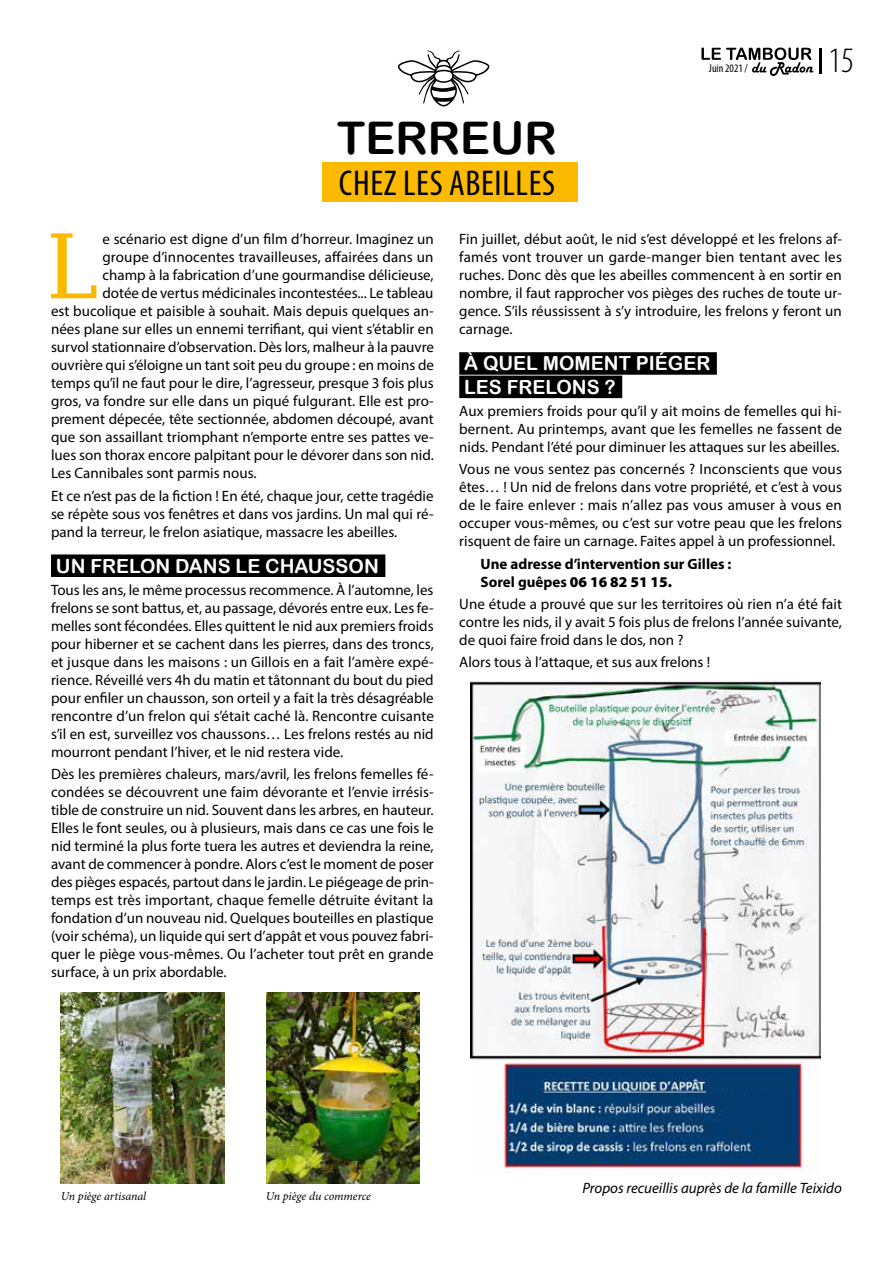
<style>
.page{position:relative;width:893px;height:1263px;background:#fff}
.page>*{position:absolute;margin:0;border:0;box-sizing:border-box;transform-origin:0 0}
.t1{font:89.7px "Lucida Fax";color:#fbba00}
.t2{font:45px "Arial Rounded MT Bold";color:#000}
.t3{font:condensed 36px "Myriad Pro";color:#000}
.t4{font:300 condensed 35.85px "Myriad Pro";color:#000}
.t5{font:19.5px/23.4px "Arial Rounded MT Bold";color:#fff}
.t6{font:15px/18px "Myriad Pro";color:#000;text-align:justify}
.t7{font:700 15px/18px "Myriad Pro";color:#000}
.t8{font:italic 15px "Myriad Pro";color:#000}
.t9{font:italic 12px "Minion Pro";letter-spacing:-.01em;color:#000}
.t10{font:condensed 11.55px "Myriad Pro";color:#000}
.s1{color:#000}
.s2{font-weight:900}
</style>
<div class="page">
<svg style="left:701px;top:48px;width:112px;height:28px"></svg>
<hr style="left:819px;top:48px;width:3px;height:25px;background:#000">
<div style="left:323px;top:162px;width:255px;height:40px;background:#fbba00"></div>
<div style="left:51px;top:554px;width:334px;height:23px;background:#000"></div>
<div style="left:459px;top:352px;width:258px;height:23px;background:#000"></div>
<div style="left:459px;top:376px;width:163px;height:22px;background:#000"></div>
<img style="left:60px;top:993px;width:165px;height:190px">
<img style="left:266px;top:993px;width:153px;height:190px">
<svg style="left:398px;top:50px;width:91px;height:57px"></svg>
<img style="left:471px;top:680px;width:349px;height:493px">
<div style="left:707px;top:1074px;width:81px;height:19px;background:#053d70"></div>
<h2 class="t2" style="left:337px;top:112px;width:32px">TERREUR</h2>
<h3 class="t3" style="left:339px;top:161px;width:125px">CHEZ LES ABEILLES</h3>
<p class="t10" style="left:709px;top:61px;width:41px">juin 2021 /</p>
<h3 class="t4" style="left:828px;top:39px;width:27px">15</h3>
<h1 class="t1" style="left:47px;top:214px;width:53px">L</h1>
<p class="t6" style="left:103px;top:230px;width:333px">e scénario est digne d’un film d’horreur. Imaginez un</p>
<p class="t6" style="left:103px;top:248px;width:333px">groupe d’innocentes travailleuses, affairées dans un</p>
<p class="t6" style="left:103px;top:266px;width:333px">champ à la fabrication d’une gourmandise délicieuse,</p>
<p class="t6" style="left:103px;top:284px;width:333px">dotée de vertus médicinales incontestées... Le tableau</p>
<p class="t6" style="left:51px;top:302px;width:384px">est bucolique et paisible à souhait. Mais depuis quelques an-</p>
<p class="t6" style="left:51px;top:320px;width:384px">nées plane sur elles un ennemi terrifiant, qui vient s’établir en</p>
<p class="t6" style="left:51px;top:338px;width:384px">survol stationnaire d’observation. Dès lors, malheur à la pauvre</p>
<p class="t6" style="left:51px;top:356px;width:384px">ouvrière qui s’éloigne un tant soit peu du groupe : en moins de</p>
<p class="t6" style="left:51px;top:374px;width:384px">temps qu’il ne faut pour le dire, l’agresseur, presque 3 fois plus</p>
<p class="t6" style="left:51px;top:392px;width:384px">gros, va fondre sur elle dans un piqué fulgurant. Elle est pro-</p>
<p class="t6" style="left:51px;top:410px;width:384px">prement dépecée, tête sectionnée, abdomen découpé, avant</p>
<p class="t6" style="left:51px;top:428px;width:384px">que son assaillant triomphant n’emporte entre ses pattes ve-</p>
<p class="t6" style="left:51px;top:446px;width:384px">lues son thorax encore palpitant pour le dévorer dans son nid.</p>
<p class="t6" style="left:51px;top:464px;width:207px">Les Cannibales sont parmis nous.</p>
<p class="t6" style="left:51px;top:486px;width:384px">Et ce n’est pas de la fiction ! En été, chaque jour, cette tragédie se répète sous vos fenêtres et dans vos jardins. Un mal qui ré&shy;pand la terreur, le frelon asiatique, massacre les abeilles.</p>
<h3 class="t5" style="left:56px;top:554px;width:331px">U N FRELON DANS LE CHAUSSON<span class="s1">-</span></h3>
<p class="t6" style="left:51px;top:581px;width:384px">Tous les ans, le même processus recommence. À l’automne, les frelons se sont battus, et, au passage, dévorés entre eux. Les fe&shy;melles sont fécondées. Elles quittent le nid aux premiers froids pour hiberner et se cachent dans les pierres, dans des troncs, et jusque dans les maisons : un Gillois en a fait l’amère expé&shy;rience. Réveillé vers 4h du matin et tâtonnant du bout du pied pour enfiler un chausson, son orteil y a fait la très désagréable rencontre d’un frelon qui s’était caché là. Rencontre cuisante s’il en est, surveillez vos chaussons… Les frelons restés au nid mourront pendant l’hiver, et le nid restera vide.</p>
<p class="t6" style="left:51px;top:765px;width:384px">Dès les premières chaleurs, mars/avril, les frelons femelles fé&shy;condées se découvrent une faim dévorante et l’envie irrésis&shy;tible de construire un nid. Souvent dans les arbres, en hauteur.<br>Elles le font seules, ou à plusieurs, mais dans ce cas une fois le nid terminé la plus forte tuera les autres et deviendra la reine, avant de commencer à pondre. Alors c’est le moment de poser des pièges espacés, partout dans le jardin. Le piégeage de prin&shy;temps est très important, chaque femelle détruite évitant la fondation d’un nouveau nid. Quelques bouteilles en plastique (voir schéma), un liquide qui sert d’appât et vous pouvez fabri&shy;quer le piège vous-mêmes. Ou l’acheter tout prêt en grande surface, à un prix abordable.</p>
<p class="t6" style="left:459px;top:230px;width:384px">Fin juillet, début août, le nid s’est développé et les frelons af&shy;famés vont trouver un garde-manger bien tentant avec les ruches. Donc dès que les abeilles commencent à en sortir en nombre, il faut rapprocher vos pièges des ruches de toute ur&shy;gence. S’ils réussissent à s’y introduire, les frelons y feront un carnage.</p>
<h3 class="t5" style="left:464px;top:352px;width:254px">À QUEL MOMENT PIÉGER<span class="s1">-<br></span>LES FRELONS ?<span class="s1">-</span></h3>
<p class="t6" style="left:459px;top:402px;width:384px">Aux premiers froids pour qu’il y ait moins de femelles qui hi&shy;bernent. Au printemps, avant que les femelles ne fassent de nids. Pendant l’été pour diminuer les attaques sur les abeilles.</p>
<p class="t6" style="left:459px;top:460px;width:384px">Vous ne vous sentez pas concernés ? Inconscients que vous êtes… ! Un nid de frelons dans votre propriété, et c’est à vous de le faire enlever : mais n’allez pas vous amuser à vous en occuper vous-mêmes, ou c’est sur votre peau que les frelons risquent de faire un carnage. Faites appel à un professionnel.</p>
<p class="t7" style="left:480px;top:554px;width:252px">Une adresse d’intervention sur Gilles :<br>Sorel guêpes <span class="s2">06 16 82 51 15.</span></p>
<p class="t6" style="left:459px;top:595px;width:384px">Une étude a prouvé que sur les territoires où rien n’a été fait contre les nids, il y avait 5 fois plus de frelons l’année suivante, de quoi faire froid dans le dos, non ?</p>
<p class="t6" style="left:459px;top:653px;width:252px">Alors tous à l’attaque, et sus aux frelons !</p>
<p class="t9" style="left:61px;top:1187px;width:87px">Un piège artisanal</p>
<p class="t9" style="left:266px;top:1187px;width:107px">Un piège du commerce</p>
<p class="t8" style="left:582px;top:1179px;width:261px">Propos recueillis auprès de la famille Teixido</p>
</div>
